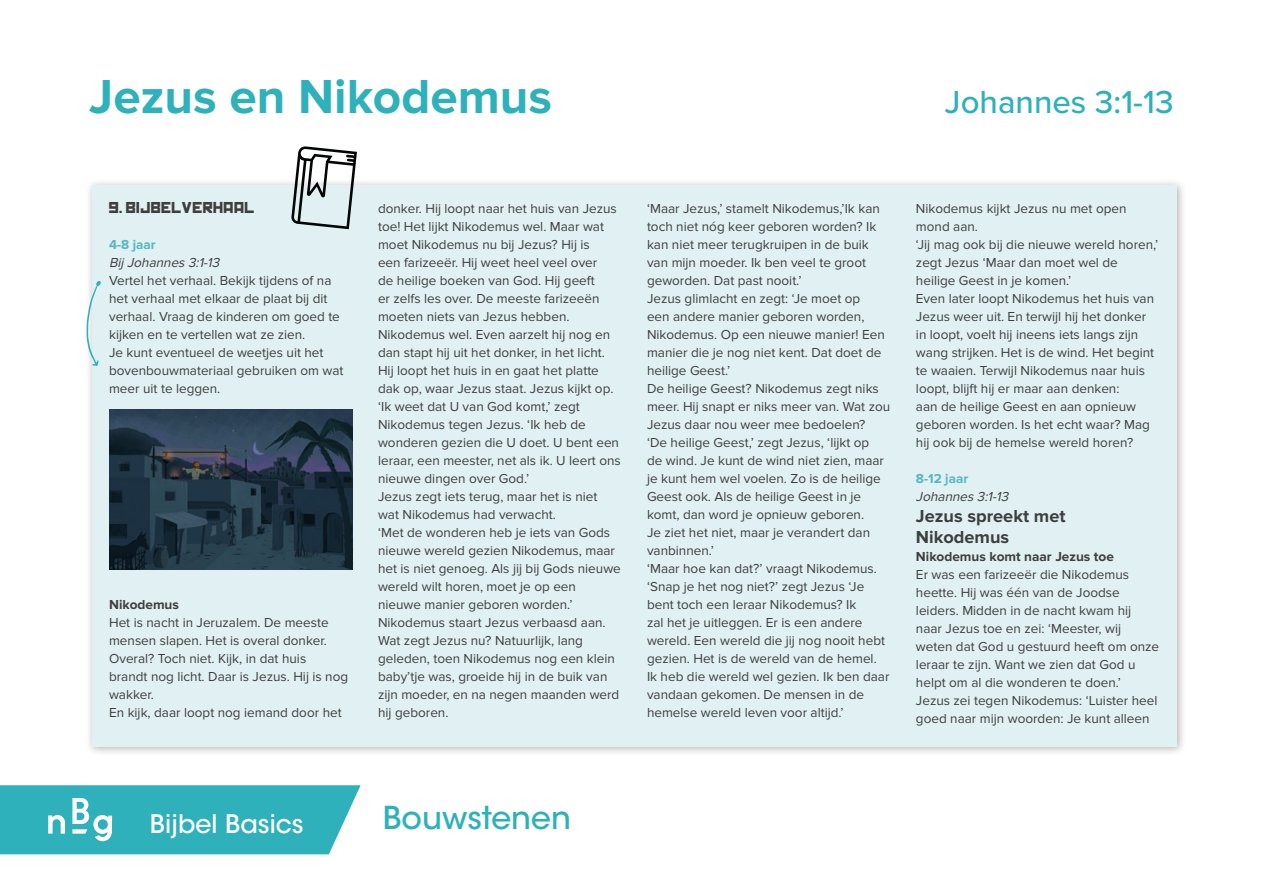
<style>
.page{position:relative;width:1263px;height:893px;background:#fff}
.page>*{position:absolute;margin:0;border:0;box-sizing:border-box;transform-origin:0 0}
.t1{font:700 49.5px "Proxima Nova";color:#2eb1bb}
.t2{font:500 33px "Proxima Nova";color:#2eb1bb}
.t3{font:500 31.35px "ITC Avant Garde Std";color:#2eb1bb}
.t4{font:500 25.35px "ITC Avant Garde Std";color:#fff}
.t5{font:700 18px/21px "Proxima Nova";color:#3e3e3f}
.t6{font:15px "Kremlin";color:#3e3e3f}
.t7{font:13.5px/18px "Proxima Nova";color:#3e3e3f}
.t8{font:700 13.5px "Proxima Nova";color:#3e3e3f}
.t9{font:italic 13.5px "Proxima Nova";color:#3e3e3f}
.t10{font:700 13.5px "Proxima Nova";color:#54b8c1}
</style>
<div class="page">
<svg style="left:0;top:785px;width:361px;height:69px"></svg>
<div style="left:85px;top:178px;width:1101px;height:578px;background:#231f20;opacity:.35"></div>
<div style="left:92px;top:185px;width:1084px;height:562px;background:#e1f0f2"></div>
<img style="left:109px;top:409px;width:244px;height:161px">
<svg style="left:291px;top:146px;width:66px;height:83px"></svg>
<svg style="left:86px;top:281px;width:15px;height:85px"></svg>
<h1 class="t1" style="left:89px;top:68px;width:464px">Jezus en Nikodemus</h1>
<h2 class="t2" style="left:945px;top:77px;width:230px">Johannes 3:1-13</h2>
<p class="t6" style="left:109px;top:202px;width:148px">9. BIJBELVERHAAL</p>
<p class="t10" style="left:109px;top:237px;width:48px">4-8 jaar</p>
<p class="t9" style="left:109px;top:255px;width:115px">Bij Johannes3:1-13</p>
<p class="t7" style="left:109px;top:272px;width:236px">Vertel het verhaal. Bekijk tijdens of na het verhaal met elkaar de plaat bij dit verhaal. Vraag de kinderen om goed te kijken en te vertellen wat ze zien.<br>Je kunt eventueel de weetjes uit het bovenbouwmateriaal gebruiken om wat meer uit te leggen.</p>
<p class="t8" style="left:109px;top:597px;width:71px">Nikodemus</p>
<p class="t7" style="left:109px;top:614px;width:241px">Het is nacht in Jeruzalem. De meeste mensen slapen. Het is overal donker.<br>Overal? Toch niet. Kijk, in dat huis<br>brandt nog licht. Daar is Jezus. Hij is nog wakker.<br>En kijk, daar loopt nog iemand door het</p>
<p class="t7" style="left:378px;top:200px;width:244px">donker. Hij loopt naar het huis van Jezus toe! Het lijkt Nikodemus wel. Maar wat moet Nikodemus nu bij Jezus? Hij is<br>een farizeeër. Hij weet heel veel over<br>de heilige boeken van God. Hij geeft<br>er zelfs les over. De meeste farizeeën moeten niets van Jezus hebben.<br>Nikodemus wel. Even aarzelt hij nog en dan stapt hij uit het donker, in het licht.<br>Hij loopt het huis in en gaat het platte dak op, waar Jezus staat. Jezus kijkt op. ‘Ik weet dat U van God komt,’ zegt Nikodemus tegen Jezus. ‘Ik heb de wonderen gezien die U doet. U bent een leraar, een meester, net als ik. U leert ons nieuwe dingen over God.’<br>Jezus zegt iets terug, maar het is niet wat Nikodemus had verwacht.<br>‘Met de wonderen heb je iets van Gods nieuwe wereld gezien Nikodemus, maar het is niet genoeg. Als jij bij Gods nieuwe wereld wilt horen, moet je op een nieuwe manier geboren worden.’ Nikodemus staart Jezus verbaasd aan.<br>Wat zegt Jezus nu? Natuurlijk, lang geleden, toen Nikodemus nog een klein baby’tje was, groeide hij in de buik van zijn moeder, en na negen maanden werd hij geboren.</p>
<p class="t7" style="left:647px;top:199px;width:245px">‘Maar Jezus,’ stamelt Nikodemus,’Ik kan toch niet nóg keer geboren worden? Ik kan niet meer terugkruipen in de buik van mijn moeder. Ik ben veel te groot geworden. Dat past nooit.’<br>Jezus glimlacht en zegt: ‘Je moet op<br>een andere manier geboren worden, Nikodemus. Op een nieuwe manier! Een manier die je nog niet kent. Dat doet de heilige Geest.’<br>De heilige Geest? Nikodemus zegt niks meer. Hij snapt er niks meer van. Wat zou Jezus daar nou weer mee bedoelen?<br>‘De heilige Geest,’ zegt Jezus, ‘lijkt op<br>de wind. Je kunt de wind niet zien, maar je kunt hem wel voelen. Zo is de heilige Geest ook. Als de heilige Geest in je komt, dan word je opnieuw geboren.<br>Je ziet het niet, maar je verandert dan vanbinnen.’<br>‘Maar hoe kan dat?’ vraagt Nikodemus. ‘Snap je het nog niet?’ zegt Jezus ‘Je bent toch een leraar Nikodemus? Ik<br>zal het je uitleggen. Er is een andere wereld. Een wereld die jij nog nooit hebt gezien. Het is de wereld van de hemel.<br>Ik heb die wereld wel gezien. Ik ben daar vandaan gekomen. De mensen in de hemelse wereld leven voor altijd.’</p>
<p class="t7" style="left:916px;top:199px;width:244px">Nikodemus kijkt Jezus nu met open mond aan.<br>‘Jij mag ook bij die nieuwe wereld horen,’ zegt Jezus ‘Maar dan moet wel de heilige Geest in je komen.’<br>Even later loopt Nikodemus het huis van Jezus weer uit. En terwijl hij het donker in loopt, voelt hij ineens iets langs zijn wang strijken. Het is de wind. Het begint te waaien. Terwijl Nikodemus naar huis loopt, blijft hij er maar aan denken:<br>aan de heilige Geest en aan opnieuw geboren worden. Is het echt waar? Mag hij ook bij de hemelse wereld horen?</p>
<p class="t10" style="left:916px;top:470px;width:54px">8-12 jaar</p>
<p class="t9" style="left:916px;top:489px;width:97px">Johannes3:1-13</p>
<h3 class="t5" style="left:916px;top:506px;width:151px">Jezus spreekt met<br>Nikodemus</h3>
<p class="t8" style="left:916px;top:549px;width:199px">Nikodemus komt naar Jezus toe</p>
<p class="t7" style="left:916px;top:566px;width:245px">Er was een farizeeër die Nikodemus heette. Hij was één van de Joodse leiders. Midden in de nacht kwam hij naar Jezus toe en zei: ‘Meester, wij weten dat God u gestuurd heeft om onze leraar te zijn. Want we zien dat God u helpt om al die wonderen te doen.’<br>Jezus zei tegen Nikodemus: ‘Luister heel goed naar mijn woorden: Je kunt alleen</p>
<h3 class="t4" style="left:150px;top:808px;width:155px">Bijbel Basics</h3>
<h3 class="t3" style="left:383px;top:798px;width:190px">Bouwstenen</h3>
</div>
